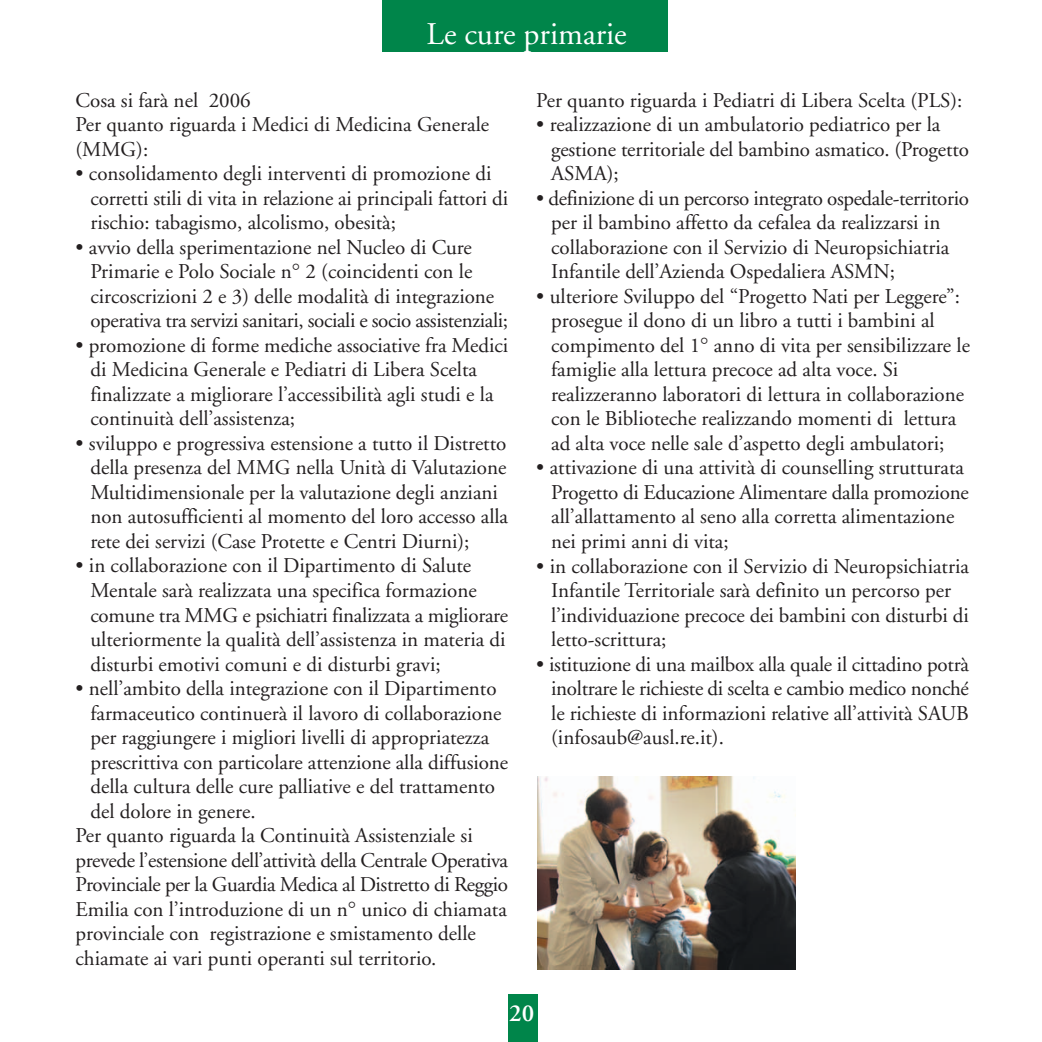
<style>
.page{position:relative;width:1042px;height:1042px;background:#fff}
.page>*{position:absolute;margin:0;border:0;box-sizing:border-box;transform-origin:0 0}
.t1{font:31.5px "Adobe Garamond";color:#fff}
.t2{font:600 24.5px "Adobe Garamond";color:#fff}
.t3{font:21px/24.5px "Adobe Garamond";color:#231f20}
.t4{font:21px "Adobe Garamond";letter-spacing:-.02em;color:#231f20}
</style>
<div class="page">
<div style="left:508px;top:994px;width:29px;height:47px;background:#00854a"></div>
<div style="left:382px;top:0;width:285px;height:52px;background:#00854a"></div>
<img style="left:537px;top:776px;width:258px;height:193px">
<h1 class="t1" style="left:426px;top:21px;width:202px">Le cure primarie</h1>
<p class="t3" style="left:75px;top:90px;width:415px">Cosa si farà nel 2006<br>Per quanto riguarda i Medici di Medicina Generale (MMG):</p>
<p class="t3" style="left:90px;top:163px;width:419px;text-indent:-15px">• consolidamento degli interventi di promozione di corretti stili di vita in relazione ai principali fattori di rischio: tabagismo, alcolismo, obesità;</p>
<p class="t3" style="left:90px;top:237px;width:419px;text-indent:-15px">• avvio della sperimentazione nel Nucleo di Cure Primarie e Polo Sociale n 2 (coincidenti con le circoscrizioni 2 e 3) delle modalità di integrazione operativa tra servizi sanitari, sociali e socio assistenziali;</p>
<p class="t3" style="left:90px;top:335px;width:419px;text-indent:-15px">• promozione di forme mediche associative fra Medici di Medicina Generale e Pediatri di Libera Scelta finalizzate a migliorare l’accessibilità agli studi e la continuità dell’assistenza;</p>
<p class="t3" style="left:90px;top:433px;width:419px;text-indent:-15px">• sviluppo e progressiva estensione a tutto il Distretto della presenza del MMG nella Unità di Valutazione Multidimensionale per la valutazione degli anziani non autosufficienti al momento del loro accesso alla rete dei servizi (Case Protette e Centri Diurni);</p>
<p class="t3" style="left:90px;top:555px;width:419px;text-indent:-15px">• in collaborazione con il Dipartimento di Salute Mentale sarà realizzata una specifica formazione comune tra MMG e psichiatri finalizzata a migliorare ulteriormente la qualità dell’assistenza in materia di disturbi emotivi comuni e di disturbi gravi;</p>
<p class="t3" style="left:75px;top:678px;width:422px">• nell’ambito della integrazione con il Dipartimento</p>
<p class="t3" style="left:90px;top:702px;width:412px">farmaceutico continuerà il lavoro di collaborazione</p>
<p class="t3" style="left:90px;top:727px;width:400px">per raggiungere i migliori livelli di appropriatezza</p>
<p class="t3" style="left:90px;top:751px;width:419px">prescrittiva con particolare attenzione alla diffusione</p>
<p class="t3" style="left:90px;top:776px;width:406px">della cultura delle cure palliative e del trattamento</p>
<p class="t3" style="left:90px;top:800px;width:167px">del dolore in genere.</p>
<p class="t3" style="left:75px;top:825px;width:398px">Per quanto riguarda la Continuità Assistenziale si</p>
<p class="t4" style="left:75px;top:851px;width:434px">prevede l’estensione dell’attività della Centrale Operativa</p>
<p class="t3" style="left:75px;top:874px;width:434px">Provinciale per la Guardia Medica al Distretto di Reggio</p>
<p class="t3" style="left:75px;top:898px;width:433px">Emilia con l’introduzione di un n unico di chiamata</p>
<p class="t3" style="left:75px;top:923px;width:402px">provinciale con registrazione e smistamento delle</p>
<p class="t3" style="left:75px;top:947px;width:362px">chiamate ai vari punti operanti sul territorio.</p>
<p class="t3" style="left:536px;top:90px;width:427px">Per quanto riguarda i Pediatri di Libera Scelta (PLS):</p>
<p class="t3" style="left:551px;top:114px;width:419px;text-indent:-15px">• realizzazione di un ambulatorio pediatrico per la gestione territoriale del bambino asmatico. (Progetto<br>ASMA);</p>
<p class="t3" style="left:551px;top:188px;width:419px;text-indent:-15px">• definizione di un percorso integrato ospedale-territorio per il bambino affetto da cefalea da realizzarsi in collaborazione con il Servizio di Neuropsichiatria Infantile dell’Azienda Ospedaliera ASMN;</p>
<p class="t3" style="left:551px;top:286px;width:420px;text-indent:-15px">• ulteriore Sviluppo del “Progetto Nati per Leggere”: prosegue il dono di un libro a tutti i bambini al compimento del 1 anno di vita per sensibilizzare le famiglie alla lettura precoce ad alta voce. Si realizzeranno laboratori di lettura in collaborazione con le Biblioteche realizzando momenti di lettura ad alta voce nelle sale d’aspetto degli ambulatori;</p>
<p class="t3" style="left:551px;top:457px;width:419px;text-indent:-15px">• attivazione di una attività di counselling strutturata Progetto di Educazione Alimentare dalla promozione all’allattamento al seno alla corretta alimentazione nei primi anni di vita;</p>
<p class="t3" style="left:551px;top:555px;width:419px;text-indent:-15px">• in collaborazione con il Servizio di Neuropsichiatria Infantile Territoriale sarà definito un percorso per l’individuazione precoce dei bambini con disturbi di letto-scrittura;</p>
<p class="t3" style="left:551px;top:653px;width:419px;text-align:justify;text-indent:-15px">• istituzione di una mailbox alla quale il cittadino potrà inoltrare le richieste di scelta e cambio medico nonché le richieste di informazioni relative all’attività SAUB (infosaub@ausl.re.it).</p>
<p class="t2" style="left:509px;top:1002px;width:26px">20</p>
</div>
